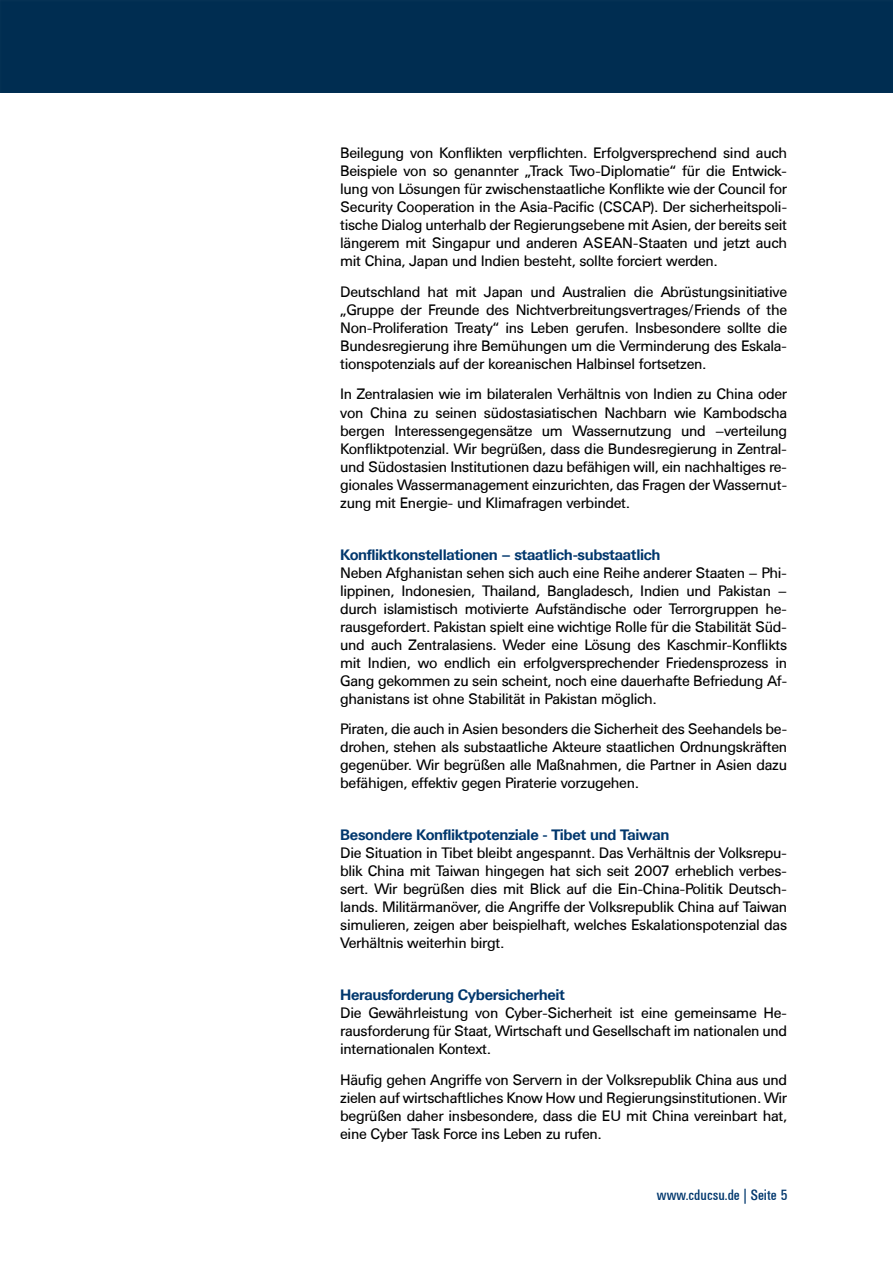
<style>
.page{position:relative;width:893px;height:1263px;background:#fff}
.page>*{position:absolute;margin:0;border:0;box-sizing:border-box;transform-origin:0 0}
.t1{font:15px/18px "Univers BSK";letter-spacing:-.025em;color:#000;text-align:justify}
.t2{font:700 15px "Univers BSK";letter-spacing:-.025em;color:#00376d}
.t3{font:15px "Univers Condensed BSK";color:#00376d}
</style>
<div class="page">
<div style="left:0;top:0;width:893px;height:93px;background:#002d51"></div>
<p class="t1" style="left:340px;top:144px;width:449px">Beilegung von Konflikten verpflichten. Erfolgversprechend sind auch Beispiele von so genannter „Track Two-Diplomatie“ für die Entwick&shy;lung von Lösungen für zwischenstaatliche Konflikte wie der Council for Security Cooperation in the Asia-Pacific (CSCAP). Der sicherheitspoli&shy;tische Dialog unterhalb der Regierungsebene mit Asien, der bereits seit längerem mit Singapur und anderen ASEAN-Staaten und jetzt auch mit China, Japan und Indien besteht, sollte forciert werden.</p>
<p class="t1" style="left:340px;top:283px;width:449px">Deutschland hat mit Japan und Australien die Abrüstungsinitiative „Gruppe der Freunde des Nichtverbreitungsvertrages/Friends of the Non-Proliferation Treaty“ ins Leben gerufen. Insbesondere sollte die Bundesregierung ihre Bemühungen um die Verminderung des Eskala&shy;tionspotenzials auf der koreanischen Halbinsel fortsetzen.</p>
<p class="t1" style="left:340px;top:385px;width:449px">In Zentralasien wie im bilateralen Verhältnis von Indien zu China oder von China zu seinen südostasiatischen Nachbarn wie Kambodscha bergen Interessengegensätze um Wassernutzung und –verteilung Konfliktpotenzial. Wir begrüßen, dass die Bundesregierung in Zentral&shy;und Südostasien Institutionen dazu befähigen will, ein nachhaltiges re&shy;gionales Wassermanagement einzurichten, das Fragen der Wassernut&shy;zung mit Energie- und Klimafragen verbindet.</p>
<p class="t2" style="left:340px;top:546px;width:322px">Konfliktkonstellationen – staatlich-substaatlich</p>
<p class="t1" style="left:340px;top:564px;width:449px">Neben Afghanistan sehen sich auch eine Reihe anderer Staaten – Phi&shy;lippinen, Indonesien, Thailand, Bangladesch, Indien und Pakistan – durch islamistisch motivierte Aufständische oder Terrorgruppen he&shy;rausgefordert. Pakistan spielt eine wichtige Rolle für die Stabilität Süd&shy;und auch Zentralasiens. Weder eine Lösung des Kaschmir-Konflikts mit Indien, wo endlich ein erfolgversprechender Friedensprozess in Gang gekommen zu sein scheint, noch eine dauerhafte Befriedung Af&shy;ghanistans ist ohne Stabilität in Pakistan möglich.</p>
<p class="t1" style="left:340px;top:720px;width:449px">Piraten, die auch in Asien besonders die Sicherheit des Seehandels be&shy;drohen, stehen als substaatliche Akteure staatlichen Ordnungskräften gegenüber. Wir begrüßen alle Maßnahmen, die Partner in Asien dazu befähigen, effektiv gegen Piraterie vorzugehen.</p>
<p class="t2" style="left:340px;top:826px;width:331px">Besondere Konfliktpotenziale - Tibet und Taiwan</p>
<p class="t1" style="left:340px;top:844px;width:449px">Die Situation in Tibet bleibt angespannt. Das Verhältnis der Volksrepu&shy;blik China mit Taiwan hingegen hat sich seit 2007 erheblich verbes&shy;sert. Wir begrüßen dies mit Blick auf die Ein-China-Politik Deutsch&shy;lands. Militärmanöver, die Angriffe der Volksrepublik China auf Taiwan simulieren, zeigen aber beispielhaft, welches Eskalationspotenzial das Verhältnis weiterhin birgt.</p>
<p class="t2" style="left:340px;top:986px;width:226px">Herausforderung Cybersicherheit</p>
<p class="t1" style="left:340px;top:1004px;width:449px">Die Gewährleistung von Cyber-Sicherheit ist eine gemeinsame He&shy;rausforderung für Staat, Wirtschaft und Gesellschaft im nationalen und internationalen Kontext.</p>
<p class="t1" style="left:340px;top:1071px;width:449px">Häufig gehen Angriffe von Servern in der Volksrepublik China aus und zielen auf wirtschaftliches Know How und Regierungsinstitutionen. Wir begrüßen daher insbesondere, dass die EU mit China vereinbart hat, eine Cyber Task Force ins Leben zu rufen.</p>
<p class="t3" style="left:657px;top:1187px;width:133px">www.cducsu.de | Seite 5</p>
</div>
